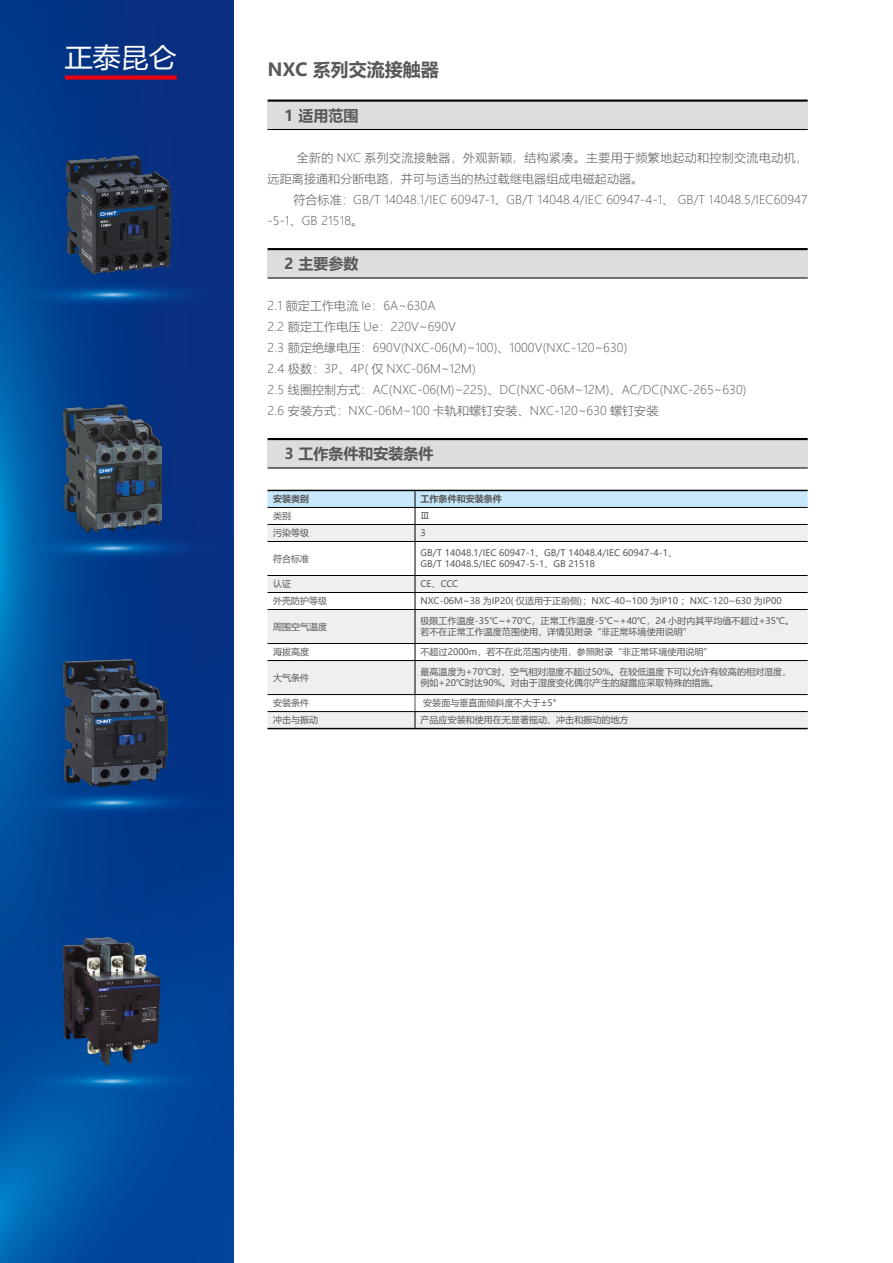
<style>
.page{position:relative;width:893px;height:1263px;background:#fff}
.page>*{position:absolute;margin:0;border:0;box-sizing:border-box;transform-origin:0 0}
.t1{font:27px "Microsoft Ya Hei";color:#fff}
.t2{font:700 18px "Microsoft Ya Hei";color:#595757}
.t3{font:700 15px "Microsoft Ya Hei";color:#595757}
.t4{font:300 12px "Microsoft Ya Hei";letter-spacing:.01em;color:#595757}
.t5{font:300 12px/21px "Microsoft Ya Hei";letter-spacing:.03em;color:#595757}
.t6{font:9px "Microsoft Ya Hei";letter-spacing:.005em;color:#595757}
.t7{font:700 9px "Microsoft Ya Hei";letter-spacing:.005em;color:#595757}
</style>
<div class="page">
<img style="left:0;top:0;width:234px;height:1263px">
<div style="left:65px;top:75px;width:112px;height:5px;background:#e60012"></div>
<div style="left:268px;top:101px;width:540px;height:28px;background:#dcdddd"></div>
<hr style="left:268px;top:100px;width:540px;height:2px;background:#000">
<hr style="left:268px;top:129px;width:540px;height:1px;background:#000">
<div style="left:268px;top:249px;width:540px;height:29px;background:#dcdddd"></div>
<hr style="left:268px;top:248px;width:540px;height:2px;background:#000">
<hr style="left:268px;top:277px;width:540px;height:2px;background:#000">
<div style="left:268px;top:439px;width:540px;height:29px;background:#dcdddd"></div>
<hr style="left:268px;top:438px;width:540px;height:2px;background:#000">
<hr style="left:268px;top:467px;width:540px;height:1px;background:#000">
<img style="left:0;top:279px;width:234px;height:31px">
<svg style="left:267px;top:542px;width:541px;height:186px;fill:#efefef"></svg>
<svg style="left:267px;top:490px;width:541px;height:51px"></svg>
<hr style="left:415px;top:542px;width:1px;height:33px;background:#000">
<svg style="left:415px;top:576px;width:1px;height:33px"></svg>
<hr style="left:415px;top:610px;width:1px;height:33px;background:#000">
<svg style="left:415px;top:644px;width:1px;height:16px"></svg>
<hr style="left:415px;top:661px;width:1px;height:33px;background:#000">
<hr style="left:267px;top:728px;width:148px;height:1px;background:#000">
<hr style="left:415px;top:728px;width:393px;height:1px;background:#000">
<hr style="left:267px;top:541px;width:148px;height:1px;background:#000">
<hr style="left:415px;top:541px;width:393px;height:1px;background:#000">
<hr style="left:267px;top:575px;width:148px;height:1px;background:#000">
<hr style="left:415px;top:575px;width:393px;height:1px;background:#000">
<hr style="left:267px;top:592px;width:148px;height:1px;background:#000">
<hr style="left:415px;top:592px;width:393px;height:1px;background:#000">
<hr style="left:267px;top:609px;width:148px;height:1px;background:#000">
<hr style="left:415px;top:609px;width:393px;height:1px;background:#000">
<hr style="left:267px;top:643px;width:148px;height:1px;background:#000">
<hr style="left:415px;top:643px;width:393px;height:1px;background:#000">
<hr style="left:267px;top:660px;width:148px;height:1px;background:#000">
<hr style="left:415px;top:660px;width:393px;height:1px;background:#000">
<hr style="left:267px;top:694px;width:148px;height:1px;background:#000">
<hr style="left:415px;top:694px;width:393px;height:1px;background:#000">
<svg style="left:415px;top:695px;width:1px;height:33px"></svg>
<hr style="left:267px;top:711px;width:148px;height:1px;background:#000">
<hr style="left:415px;top:711px;width:393px;height:1px;background:#000">
<img style="left:0;top:787px;width:234px;height:31px">
<img style="left:0;top:532px;width:234px;height:32px">
<img style="left:0;top:1065px;width:234px;height:32px">
<img style="left:67px;top:155px;width:103px;height:119px">
<img style="left:63px;top:659px;width:105px;height:128px">
<img style="left:63px;top:938px;width:97px;height:127px">
<img style="left:64px;top:405px;width:97px;height:127px">
<h1 class="t1" style="left:65px;top:39px;width:113px">正泰昆仑</h1>
<p class="t2" style="left:268px;top:57px;width:173px">NXC 系列交流接触器</p>
<p class="t3" style="left:285px;top:105px;width:75px">1 适用范围</p>
<p class="t5" style="left:268px;top:147px;width:542px;text-indent:29px">全新的 NXC 系列交流接触器，外观新颖，结构紧凑。主要用于频繁地起动和控制交流电动机，远距离接通和分断电路，并可与适当的热过载继电器组成电磁起动器。</p>
<p class="t4" style="left:293px;top:192px;width:516px">符合标准：GB/T 14048.1/IEC 60947-1、GB/T 14048.4/IEC 60947-4-1、 GB/T 14048.5/IEC60947</p>
<p class="t4" style="left:268px;top:213px;width:97px">-5-1、GB 21518。</p>
<p class="t3" style="left:285px;top:253px;width:75px">2 主要参数</p>
<p class="t4" style="left:268px;top:298px;width:169px">2.1 额定工作电流 Ie：6A~630A</p>
<p class="t4" style="left:268px;top:319px;width:190px">2.2 额定工作电压 Ue：220V~690V</p>
<p class="t4" style="left:268px;top:340px;width:361px">2.3 额定绝缘电压：690V(NXC-06(M)~100)、1000V(NXC-120~630)</p>
<p class="t4" style="left:268px;top:361px;width:210px">2.4 极数：3P、4P( 仅 NXC-06M~12M)</p>
<p class="t4" style="left:268px;top:382px;width:480px">2.5 线圈控制方式：AC(NXC-06(M)~225)、DC(NXC-06M~12M)、AC/DC(NXC-265~630)</p>
<p class="t4" style="left:268px;top:403px;width:392px">2.6 安装方式：NXC-06M~100 卡轨和螺钉安装、NXC-120~630 螺钉安装</p>
<p class="t3" style="left:285px;top:443px;width:150px">3 工作条件和安装条件</p>
<p class="t7" style="left:273px;top:493px;width:38px">安装类别</p>
<p class="t7" style="left:421px;top:493px;width:83px">工作条件和安装条件</p>
<p class="t6" style="left:273px;top:510px;width:20px">类别</p>
<p class="t6" style="left:421px;top:510px;width:10px">Ⅲ</p>
<p class="t6" style="left:273px;top:527px;width:38px">污染等级</p>
<p class="t6" style="left:421px;top:527px;width:7px">3</p>
<p class="t6" style="left:273px;top:552px;width:38px">符合标准</p>
<p class="t6" style="left:421px;top:547px;width:258px">GB/T 14048.1/IEC 60947-1、GB/T 14048.4/IEC 60947-4-1、</p>
<p class="t6" style="left:421px;top:558px;width:176px">GB/T 14048.5/IEC 60947-5-1、GB 21518</p>
<p class="t6" style="left:273px;top:578px;width:20px">认证</p>
<p class="t6" style="left:421px;top:578px;width:39px">CE、CCC</p>
<p class="t6" style="left:273px;top:595px;width:56px">外壳防护等级</p>
<p class="t6" style="left:421px;top:595px;width:363px">NXC-06M~38 为IP20( 仅适用于正前侧)；NXC-40~100 为IP10 ；NXC-120~630 为IP00</p>
<p class="t6" style="left:273px;top:620px;width:56px">周围空气温度</p>
<p class="t6" style="left:421px;top:615px;width:375px">极限工作温度-35℃~+70℃，正常工作温度-5℃~+40℃，24 小时内其平均值不超过+35℃。</p>
<p class="t6" style="left:421px;top:626px;width:273px">若不在正常工作温度范围使用，详情见附录“非正常环境使用说明”</p>
<p class="t6" style="left:273px;top:646px;width:38px">海拔高度</p>
<p class="t6" style="left:421px;top:646px;width:294px">不超过2000m，若不在此范围内使用，参照附录“非正常环境使用说明”</p>
<p class="t6" style="left:273px;top:671px;width:38px">大气条件</p>
<p class="t6" style="left:421px;top:666px;width:372px">最高温度为+70℃时，空气相对湿度不超过50%。在较低温度下可以允许有较高的相对湿度，</p>
<p class="t6" style="left:421px;top:677px;width:300px">例如+20℃时达90%。对由于湿度变化偶尔产生的凝露应采取特殊的措施。</p>
<p class="t6" style="left:273px;top:697px;width:38px">安装条件</p>
<p class="t6" style="left:423px;top:697px;width:135px">安装面与垂直面倾斜度不大于±5°</p>
<p class="t6" style="left:273px;top:714px;width:47px">冲击与振动</p>
<p class="t6" style="left:421px;top:714px;width:209px">产品应安装和使用在无显著摇动、冲击和振动的地方</p>
</div>
